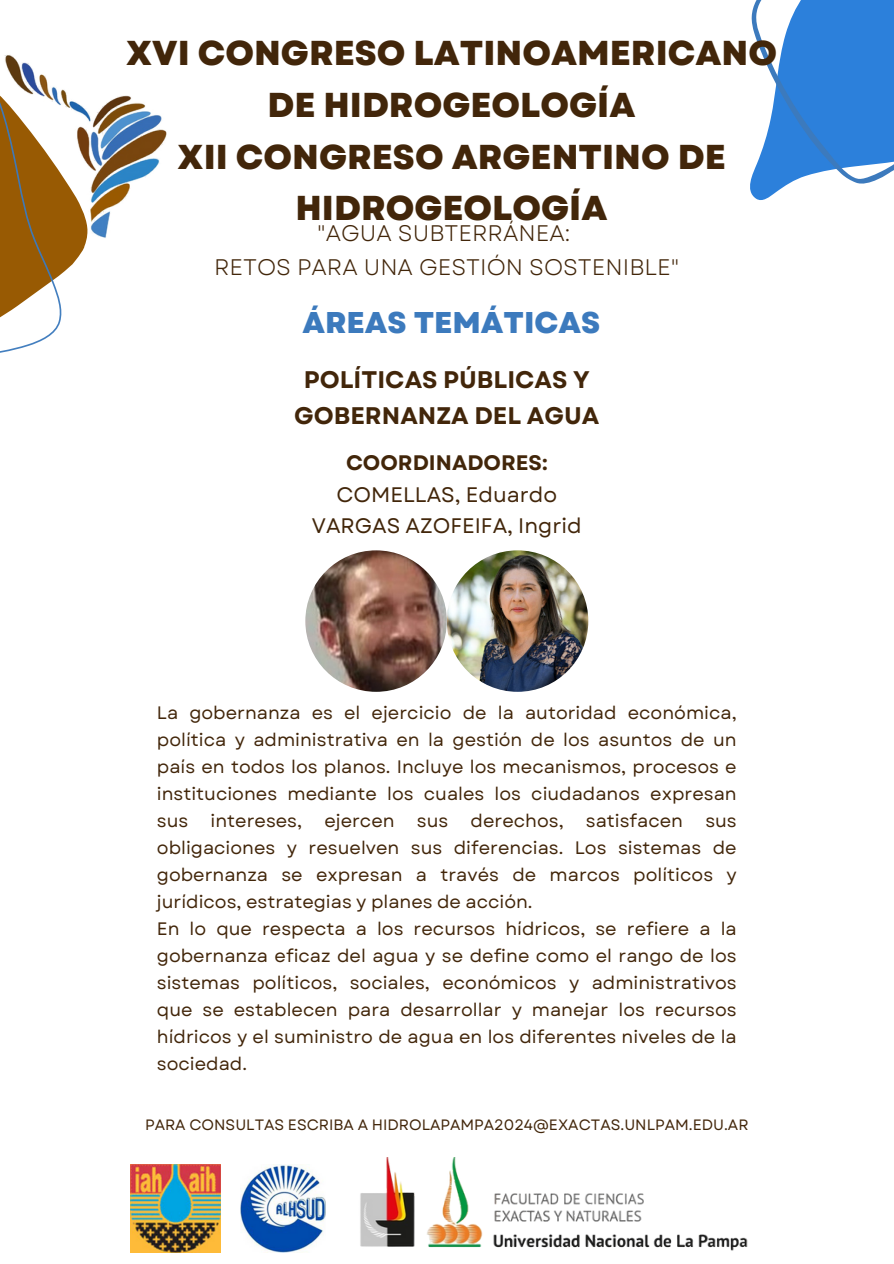
<style>
.page{position:relative;width:894px;height:1264px;background:#fff}
.page>*{position:absolute;margin:0;border:0;box-sizing:border-box;transform-origin:0 0}
.t1{font:800 34.5px/51.8px "Garet";color:#42260a;text-align:center}
.t2{font:800 30px "Garet";color:#3c7abd}
.t3{font:700 24px/36px "Garet";color:#42260a;text-align:center}
.t4{font:22.5px/33.8px "Garet";color:#42260a;text-align:center}
.t5{font:21px/31.5px "Garet";color:#42260a;text-align:center}
.t6{font:18px/27px "Garet";color:#42260a}
.t7{font:15px "Garet";color:#42260a}
.s1{font-weight:700}
</style>
<div class="page">
<svg style="left:750px;top:0;width:143px;height:200px"></svg>
<svg style="left:0;top:241px;width:86px;height:112px"></svg>
<img style="left:240px;top:1164px;width:84px;height:88px">
<img style="left:130px;top:1164px;width:90px;height:88px">
<img style="left:324px;top:1157px;width:424px;height:94px">
<img style="left:446px;top:550px;width:142px;height:141px;border-radius:50%">
<img style="left:305px;top:550px;width:141px;height:141px;border-radius:50%">
<img style="left:0;top:55px;width:167px;height:186px">
<p class="t1" style="left:126px;top:27px;width:652px">XVI CONGRESO LATINOAMERICANO<br>DE HIDROGEOLOGÍA<br>XII CONGRESO ARGENTINO DE<br>HIDROGEOLOGÍA</p>
<h3 class="t4" style="left:214px;top:216px;width:467px">"AGUA SUBTERRÁNEA:<br>RETOS PARA UNA GESTIÓN SOSTENIBLE"</h3>
<h6 class="t2" style="left:302px;top:301px;width:299px">ÁREAS TEMÁTICAS</h6>
<p class="t3" style="left:294px;top:362px;width:306px">POLÍTICAS PÚBLICAS Y<br>GOBERNANZA DEL AGUA</p>
<p class="t5" style="left:312px;top:447px;width:271px"><span class="s1">COORDINADORES:<br></span>COMELLAS, Eduardo<br>VARGAS AZOFEIFA, Ingrid</p>
<h4 class="t6" style="left:157px;top:699px;width:581px">La gobernanza es el ejercicio de la autoridad económica, política y administrativa en la gestión de los asuntos de un país en todos los planos. Incluye los mecanismos, procesos e instituciones mediante los cuales los ciudadanos expresan sus intereses, ejercen sus derechos, satisfacen sus obligaciones y resuelven sus diferencias. Los sistemas de gobernanza se expresan a través de marcos políticos y jurídicos, estrategias y planes de acción.<br>En lo que respecta a los recursos hídricos, se refiere a la gobernanza eficaz del agua y se define como el rango de los sistemas políticos, sociales, económicos y administrativos que se establecen para desarrollar y manejar los recursos hídricos y el suministro de agua en los diferentes niveles de la sociedad.</h4>
<h5 class="t7" style="left:145px;top:1113px;width:604px">PARA CONSULTAS ESCRIBA A HIDROLAPAMPA2024@EXACTAS.UNLPAM.EDU.AR</h5>
</div>
